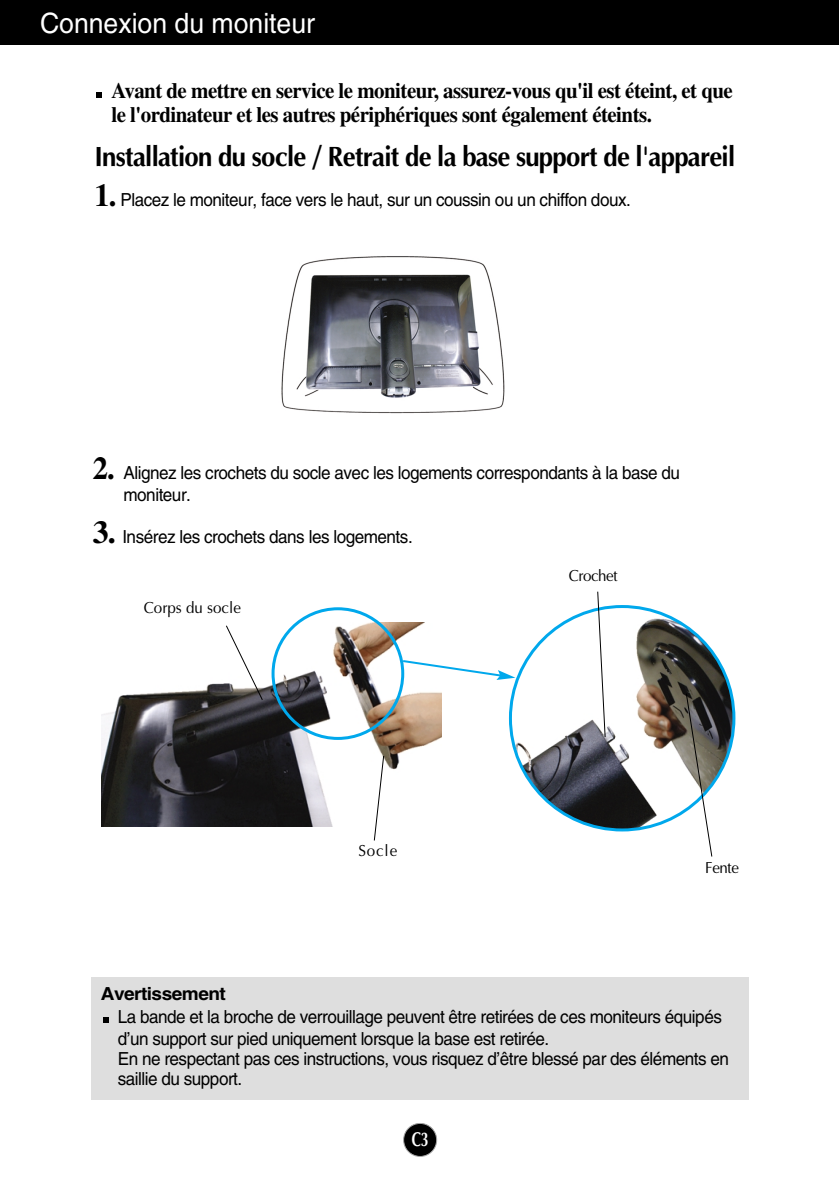
<style>
.page{position:relative;width:839px;height:1189px;background:#fff}
.page>*{position:absolute;margin:0;border:0;box-sizing:border-box;transform-origin:0 0}
.t1{font:700 28px "Optima";letter-spacing:-.03em;color:#000;scale:.92 1}
.t2{font:28px "Helvetica";color:#fff;scale:.95 1}
.t3{font:700 22px/24px "Times";letter-spacing:-.025em;color:#000;scale:.95 1}
.t4{font:700 20px "Optima";color:#fff;scale:.7 1}
.t5{font:18px/22px "Helvetica";letter-spacing:-.03em;color:#000;scale:.95 1}
.t6{font:700 18px "Helvetica";letter-spacing:-.03em;color:#000;scale:1.06 1}
.t7{font:16px "Optima";color:#000;scale:.95 1}
.t8{font:16px "Optima";letter-spacing:-.03em;color:#000;scale:.95 1}
.s1{font-family:"Times";font-weight:700;font-size:32px}
</style>
<div class="page">
<div style="left:403px;top:1123px;width:33px;height:33px;background:#000;border-radius:50%"></div>
<div style="left:403px;top:1123px;width:34px;height:34px;border:2px solid #a5a5a5;border-radius:50%"></div>
<div style="left:0;top:0;width:839px;height:45px;background:#000"></div>
<svg style="left:96px;top:92px;width:6px;height:6px"></svg>
<div style="left:91px;top:977px;width:657px;height:122px;background:#dedede"></div>
<svg style="left:103px;top:1017px;width:5px;height:5px"></svg>
<img style="left:281px;top:256px;width:224px;height:158px">
<img style="left:102px;top:683px;width:335px;height:143px">
<svg style="left:271px;top:607px;width:238px;height:133px"></svg>
<svg style="left:509px;top:605px;width:226px;height:226px"></svg>
<svg style="left:596px;top:591px;width:10px;height:147px"></svg>
<svg style="left:685px;top:692px;width:28px;height:165px"></svg>
<svg style="left:225px;top:625px;width:39px;height:76px"></svg>
<svg style="left:373px;top:755px;width:12px;height:86px"></svg>
<h1 class="t2" style="left:40px;top:13px;width:291px">Connexion du moniteur</h1>
<p class="t3" style="left:111px;top:80px;width:655px">Avant de mettre en service le moniteur, assurez-vous qu'il est éteint, et que le l'ordinateur et les autres périphériques sont également éteints.</p>
<h1 class="t1" style="left:94px;top:145px;width:698px">Installation du socle / Retrait de la base support de l'appareil</h1>
<p class="t5" style="left:94px;top:190px;width:566px"><span class="s1">1.</span> Placez le moniteur, face vers le haut, sur un coussin ou un chiffon doux.</p>
<p class="t5" style="left:123px;top:463px;width:587px;text-indent:-31px"><span class="s1">2.</span> Alignez les crochets du socle avec les logements correspondants à la base du moniteur.</p>
<p class="t5" style="left:93px;top:527px;width:338px"><span class="s1">3.</span> Insérez les crochets dans les logements.</p>
<p class="t7" style="left:144px;top:601px;width:104px">Corps du socle</p>
<p class="t7" style="left:358px;top:843px;width:42px">Socle</p>
<p class="t8" style="left:568px;top:569px;width:53px">Crochet</p>
<p class="t7" style="left:705px;top:861px;width:37px">Fente</p>
<p class="t6" style="left:101px;top:987px;width:120px">Avertissement</p>
<p class="t5" style="left:118px;top:1007px;width:637px">La bande et la broche de verrouillage peuvent être retirées de ces moniteurs équipés d’un support sur pied uniquement lorsque la base est retirée.</p>
<p class="t5" style="left:118px;top:1050px;width:645px;line-height:20px">En ne respectant pas ces instructions, vous risquez d’être blessé par des éléments en saillie du support.</p>
<p class="t4" style="left:412px;top:1131px;width:25px">C3</p>
</div>
